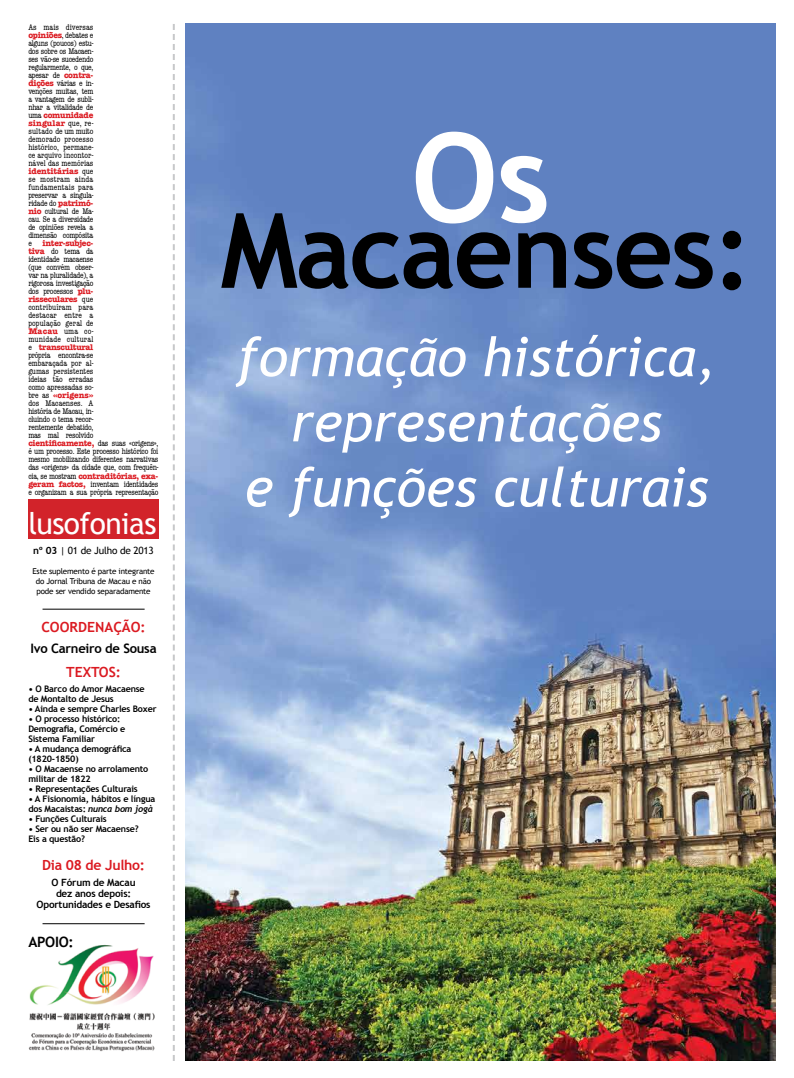
<style>
.page{position:relative;width:794px;height:1078px;background:#fff}
.page>*{position:absolute;margin:0;border:0;box-sizing:border-box;transform-origin:0 0}
.t1{font:700 124px "Trebuchet MS";color:#fff}
.t2{font:700 104px "Trebuchet MS";letter-spacing:-.02em;color:#000}
.t3{font:italic 54.3px "Trebuchet MS";color:#fff}
.t4{font:30px "Trebuchet MS";letter-spacing:-.02em;color:#fff}
.t5{font:700 14.3px "Trebuchet MS";letter-spacing:-.02em;color:#000}
.t6{font:700 14px "Trebuchet MS";color:#db1a21}
.t7{font:700 14px "Trebuchet MS";letter-spacing:-.02em;color:#db1a21}
.t8{font:700 13px "Trebuchet MS";letter-spacing:-.02em;color:#000}
.t9{font:700 10px "Trebuchet MS";letter-spacing:-.02em;color:#000}
.t10{font:10px "Trebuchet MS";letter-spacing:-.02em;color:#000}
.t11{font:700 9px/10px "Trebuchet MS";letter-spacing:-.02em;color:#000}
.t12{font:condensed 8.5px/8px "American Typewriter";letter-spacing:-.03em;color:#000;text-align:justify}
.t13{font:8px/10px "Trebuchet MS";letter-spacing:-.02em;color:#000;text-align:center}
.s1{font-weight:700;font-stretch:normal;color:#db1a21}
.s2{font-weight:700}
.s3{font-family:"Trebuchet";font-style:italic}
</style>
<div class="page">
<div style="left:28px;top:499px;width:131px;height:39px;background:#d2232a"></div>
<img style="left:28px;top:945px;width:127px;height:107px">
<svg style="left:173px;top:24px;width:2px;height:1036px"></svg>
<hr style="left:43px;top:608px;width:102px;height:1px;background:#000">
<hr style="left:43px;top:923px;width:102px;height:1px;background:#000">
<img style="left:186px;top:24px;width:589px;height:1036px">
<p class="t12" style="left:28px;top:23px;width:67px">As mais diversas <span class="s1">opiniões</span>, debates e alguns (poucos) estu&shy;dos sobre os Macaen&shy;ses vão-se sucedendo regularmente, o que, apesar de <span class="s1">contra&shy;dições</span> várias e in&shy;venções muitas, tem a vantagem de subli&shy;nhar a vitalidade de uma <span class="s1">comunidade singular</span> que, re&shy;sultado de um muito demorado processo histórico, permane&shy;ce arquivo incontor&shy;nável das memórias <span class="s1">identitárias</span> que se mostram ainda fundamentais para preservar a singula&shy;ridade do <span class="s1">patrimó&shy;nio</span> cultural de Ma&shy;cau. Se a diversidade de opiniões revela a dimensão compósita e</p>
<p class="t12" style="left:28px;top:239px;width:132px;text-align:left;text-indent:14px"><span class="s1">inter-subjec-<br>tiva</span> do tema da<br>identidade macaense<br>(que convém obser-<br>var na pluralidade), a<br>rigorosa investigação<br>dos processos <span class="s1">plu-<br>risseculares</span> que<br>contribuíram para<br>destacar entre a<br>população geral de<br><span class="s1">Macau</span> uma co-<br>munidade cultural<br>e <span class="s1">transcultural<br></span>própria encontra-se<br>embaraçada por al-<br>gumas persistentes<br>ideias tão erradas<br>como apressadas so-<br>bre as <span class="s1">«origens»<br></span>dos Macaenses. A<br>história de Macau, in-<br>cluindo o tema recor-<br>rentemente debatido,<br>mas mal resolvido <span class="s1">cientificamente,</span> das suas «origens», é um processo. Este processo histórico foi mesmo mobilizando diferentes narrativas das «origens» da cidade que, com frequên&shy;cia, se mostram <span class="s1">contraditórias, exa&shy;geram factos,</span> inventam identidades e organizam a sua própria representação</p>
<p class="t4" style="left:28px;top:506px;width:130px">lusofonias</p>
<p class="t10" style="left:33px;top:544px;width:122px"><span class="s2">nº 03</span> | 01 de Julho de 2013</p>
<p class="t13" style="left:32px;top:566px;width:124px">Este suplemento é parte integrante do Jornal Tribuna de Macau e não pode ser vendido separadamente</p>
<p class="t6" style="left:41px;top:618px;width:106px">COORDENAÇÃO:</p>
<p class="t8" style="left:31px;top:640px;width:127px">Ivo Carneiro de Sousa</p>
<p class="t6" style="left:66px;top:663px;width:56px">TEXTOS:</p>
<p class="t11" style="left:28px;top:683px;width:118px">• O Barco do Amor Macaense</p>
<p class="t11" style="left:28px;top:693px;width:87px">de Montalto de Jesus</p>
<p class="t11" style="left:28px;top:703px;width:130px">• Ainda e sempre Charles Boxer</p>
<p class="t11" style="left:28px;top:713px;width:94px">• O processo histórico:</p>
<p class="t11" style="left:28px;top:723px;width:99px">Demografia, Comércio e</p>
<p class="t11" style="left:28px;top:733px;width:68px">Sistema Familiar</p>
<p class="t11" style="left:28px;top:743px;width:104px">• A mudança demográfica</p>
<p class="t11" style="left:28px;top:753px;width:52px">(1820-1850)</p>
<p class="t11" style="left:28px;top:763px;width:121px">• O Macaense no arrolamento militar de 1822</p>
<p class="t11" style="left:28px;top:783px;width:111px">• Representações Culturais</p>
<p class="t11" style="left:28px;top:793px;width:128px">• A Fisionomia, hábitos e língua dos Macaistas: <span class="s3">nunca bom jogà</span></p>
<p class="t11" style="left:28px;top:813px;width:80px">• Funções Culturais</p>
<p class="t11" style="left:28px;top:823px;width:112px">• Ser ou não ser Macaense?</p>
<p class="t11" style="left:28px;top:833px;width:58px">Eis a questão?</p>
<p class="t7" style="left:42px;top:856px;width:104px">Dia 08 de Julho:</p>
<p class="t9" style="left:52px;top:876px;width:86px">O Fórum de Macau</p>
<p class="t9" style="left:56px;top:887px;width:77px">dez anos depois:</p>
<p class="t9" style="left:37px;top:898px;width:115px">Oportunidades e Desafios</p>
<p class="t5" style="left:28px;top:933px;width:47px">APOIO:</p>
<p class="t1" style="left:411px;top:100px;width:141px">Os</p>
<p class="t2" style="left:220px;top:186px;width:533px">Macaenses:</p>
<p class="t3" style="left:237px;top:325px;width:480px">formação histórica,</p>
<p class="t3" style="left:291px;top:390px;width:372px">representações</p>
<p class="t3" style="left:244px;top:455px;width:465px">e funções culturais</p>
</div>
